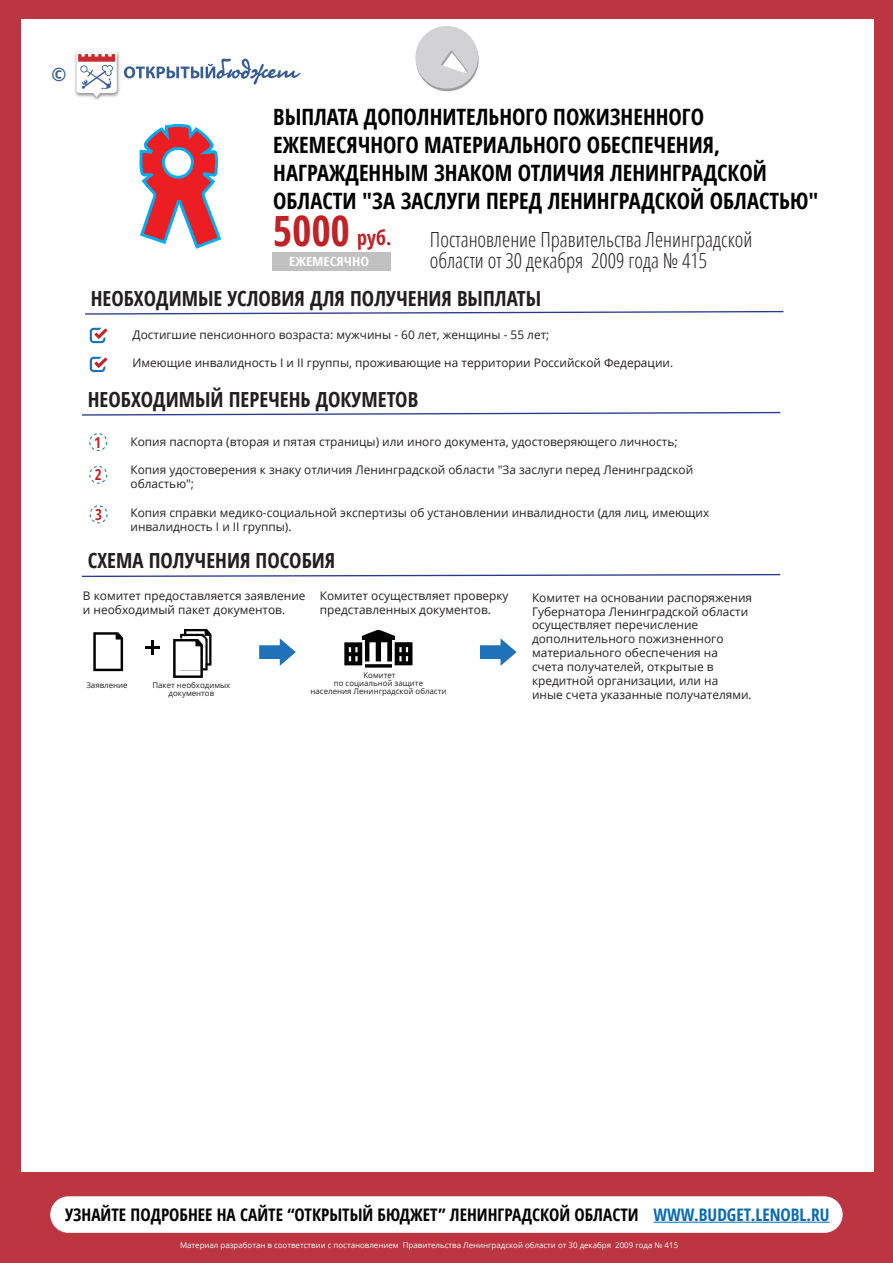
<style>
.page{position:relative;width:893px;height:1263px;background:#bb3640}
.page>*{position:absolute;margin:0;border:0;box-sizing:border-box;transform-origin:0 0}
.t1{font:700 condensed 41.55px "Open Sans";color:#bf2328}
.t2{font:700 condensed 22.5px/27.8px "Open Sans";color:#000}
.t3{font:700 condensed 20.85px "Open Sans";color:#231f20}
.t4{font:300 condensed 20.85px/21.8px "Open Sans";color:#231f20}
.t5{font:700 condensed 18.15px "Open Sans";color:#365d94}
.t6{font:700 condensed 17.25px "Open Sans";color:#010101}
.t7{font:700 condensed 15px "Open Sans";color:#bf2328}
.t8{font:700 condensed 12.6px "Open Sans";color:#fff;scale:1.15 1}
.t9{font:11.85px/13.8px "Open Sans";color:#231f20}
.t10{font:7.95px "Open Sans";color:#fff}
.t11{font:7.95px/7.9px "Open Sans";color:#231f20;text-align:center}
.s1{font-size:20.25px}
.s2{color:#096bb2}
</style>
<div class="page">
<div style="left:21px;top:20px;width:852px;height:1152px;background:#fff"></div>
<svg style="left:85px;top:311px;width:698px;height:4px"></svg>
<svg style="left:82px;top:412px;width:698px;height:4px"></svg>
<svg style="left:82px;top:574px;width:698px;height:3px"></svg>
<svg style="left:90px;top:357px;width:18px;height:15px"></svg>
<svg style="left:90px;top:328px;width:18px;height:15px"></svg>
<div style="left:89px;top:466px;width:18px;height:18px;border:1px dashed #2172b9;border-radius:50%"></div>
<div style="left:89px;top:433px;width:18px;height:18px;border:1px dashed #2172b9;border-radius:50%"></div>
<div style="left:90px;top:505px;width:18px;height:18px;border:1px dashed #2172b9;border-radius:50%"></div>
<hr style="left:145px;top:646px;width:14px;height:3px;background:#010101">
<svg style="left:151px;top:640px;width:2px;height:14px"></svg>
<svg style="left:259px;top:638px;width:37px;height:28px"></svg>
<svg style="left:480px;top:638px;width:37px;height:28px"></svg>
<div style="left:272px;top:252px;width:119px;height:19px;background:#c2c1c1"></div>
<svg style="left:344px;top:630px;width:68px;height:35px"></svg>
<svg style="left:365px;top:664px;width:27px;height:4px"></svg>
<svg style="left:93px;top:632px;width:30px;height:39px"></svg>
<svg style="left:415px;top:26px;width:64px;height:65px"></svg>
<div style="left:50px;top:1196px;width:793px;height:37px;background:#fff;border-radius:18px"></div>
<hr style="left:653px;top:1222px;width:177px;height:1px;background:#096bb2">
<img style="left:74px;top:52px;width:46px;height:48px">
<svg style="left:77px;top:53px;width:40px;height:44px"></svg>
<svg style="left:124px;top:59px;width:176px;height:26px"></svg>
<svg style="left:173px;top:629px;width:38px;height:49px"></svg>
<svg style="left:139px;top:124px;width:83px;height:125px"></svg>
<h3 class="t5" style="left:51px;top:61px;width:16px">©</h3>
<h2 class="t2" style="left:273px;top:103px;width:547px">ВЫПЛАТА ДОПОЛНИТЕЛЬНОГО ПОЖИЗНЕННОГО ЕЖЕМЕСЯЧНОГО МАТЕРИАЛЬНОГО ОБЕСПЕЧЕНИЯ, НАГРАЖДЕННЫМ ЗНАКОМ ОТЛИЧИЯ ЛЕНИНГРАДСКОЙ ОБЛАСТИ "ЗА ЗАСЛУГИ ПЕРЕД ЛЕНИНГРАДСКОЙ ОБЛАСТЬЮ"</h2>
<h1 class="t1" style="left:272px;top:202px;width:120px;rotate:-1deg">5000 <span class="s1">руб.</span></h1>
<h3 class="t4" style="left:430px;top:228px;width:324px">Постановление Правительства Ленинградской области от 30 декабря 2009 года № 415</h3>
<p class="t8" style="left:289px;top:253px;width:71px">ЕЖЕМЕСЯЧНО</p>
<h3 class="t3" style="left:91px;top:284px;width:452px">НЕОБХОДИМЫЕ УСЛОВИЯ ДЛЯ ПОЛУЧЕНИЯ ВЫПЛАТЫ</h3>
<p class="t9" style="left:133px;top:327px;width:418px">Достигшие пенсионного возраста: мужчины - 60 лет, женщины - 55 лет;</p>
<p class="t9" style="left:133px;top:356px;width:542px">Имеющие инвалидность I и II группы, проживающие на территории Российской Федерации.</p>
<h3 class="t3" style="left:88px;top:385px;width:332px">НЕОБХОДИМЫЙ ПЕРЕЧЕНЬ ДОКУМЕТОВ</h3>
<p class="t7" style="left:94px;top:432px;width:8px">1</p>
<p class="t7" style="left:95px;top:464px;width:8px">2</p>
<p class="t7" style="left:95px;top:504px;width:8px">3</p>
<p class="t9" style="left:131px;top:434px;width:548px">Копия паспорта (вторая и пятая страницы) или иного документа, удостоверяющего личность;</p>
<p class="t9" style="left:131px;top:462px;width:564px;line-height:14.2px">Копия удостоверения к знаку отличия Ленинградской области "За заслуги перед Ленинградской областью";</p>
<p class="t9" style="left:131px;top:505px;width:580px;line-height:14.2px">Копия справки медико-социальной экспертизы об установлении инвалидности (для лиц, имеющих инвалидность I и II группы).</p>
<h3 class="t3" style="left:88px;top:546px;width:249px">СХЕМА ПОЛУЧЕНИЯ ПОСОБИЯ</h3>
<p class="t9" style="left:83px;top:588px;width:224px;line-height:14.2px">В комитет предоставляется заявление и необходимый пакет документов.</p>
<p class="t9" style="left:320px;top:588px;width:190px;line-height:14.2px">Комитет осуществляет проверку представленных документов.</p>
<p class="t11" style="left:86px;top:681px;width:43px">Заявление</p>
<p class="t11" style="left:152px;top:681px;width:79px">Пакет необходимых документов</p>
<p class="t11" style="left:311px;top:671px;width:137px">Комитет<br>по социальной защите<br>населения Ленинградской области</p>
<p class="t9" style="left:532px;top:590px;width:222px">Комитет на основании распоряжения<br>Губернатора Ленинградской области осуществляет перечисление дополнительного пожизненного материального обеспечения на счета получателей, открытые в кредитной организации, или на<br>иные счета указанные получателями.</p>
<h3 class="t6" style="left:65px;top:1202px;width:766px">УЗНАЙТЕ ПОДРОБНЕЕ НА САЙТЕ “ОТКРЫТЫЙ БЮДЖЕТ” ЛЕНИНГРАДСКОЙ ОБЛАСТИ <span class="s2">WWW.BUDGET.LENOBL.RU</span></h3>
<p class="t10" style="left:180px;top:1239px;width:500px">Материал разработан в соответствии с постановлением Правительства Ленинградской области от 30 декабря 2009 года № 415</p>
</div>
